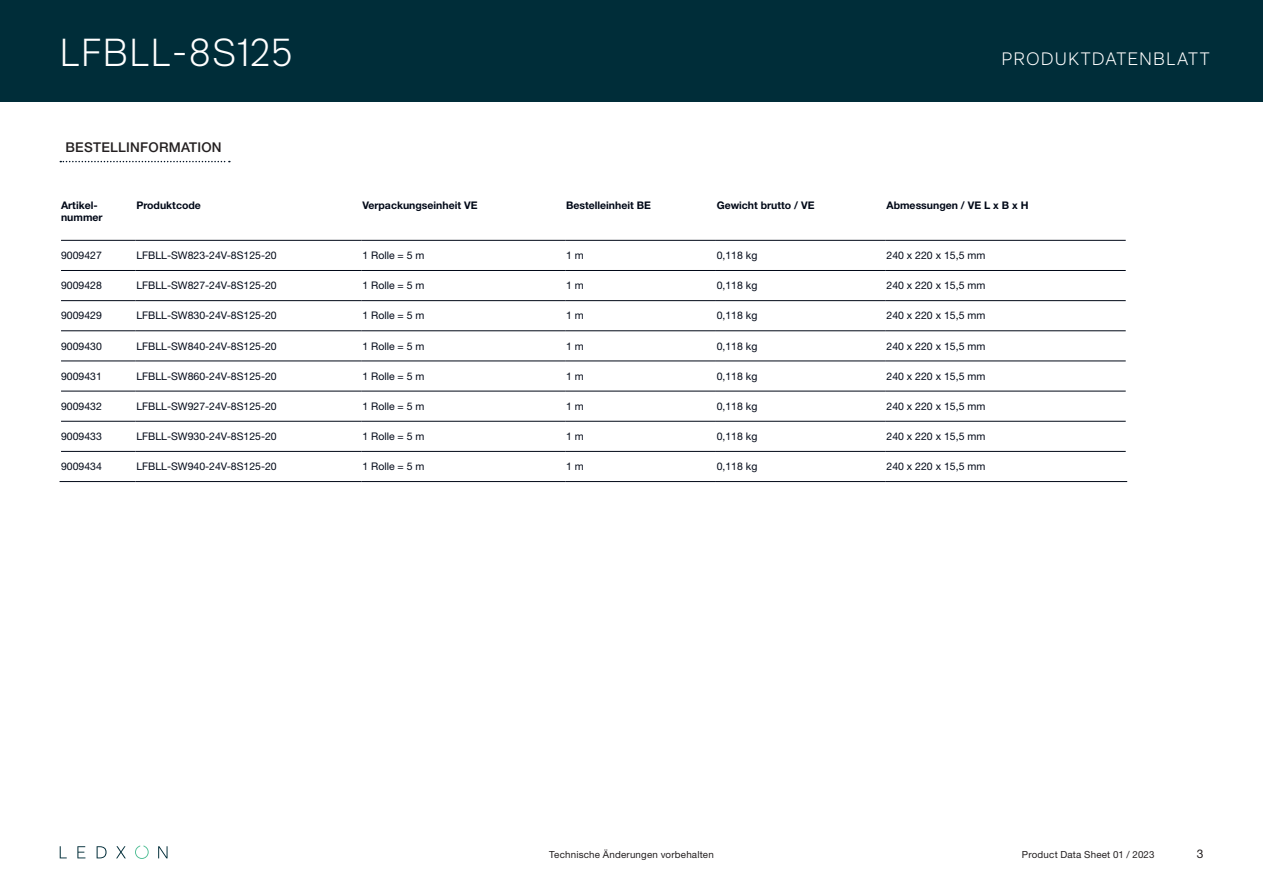
<style>
.page{position:relative;width:1263px;height:893px;background:#fff}
.page>*{position:absolute;margin:0;border:0;box-sizing:border-box;transform-origin:0 0}
.t1{font:300 39px "RM Neue";letter-spacing:.03em;color:#fff}
.t2{font:300 18px "RM Neue";letter-spacing:.06em;color:#fff}
.t3{font:500 13.5px "Helvetica Neue LT Std";letter-spacing:.02em;color:#231f20}
.t4{font:12px "Helvetica Neue LT Std";color:#231f20}
.t5{font:10.5px "Helvetica Neue LT Std";color:#000817}
.t6{font:700 10.5px/12.6px "Helvetica Neue LT Std";color:#000817}
.t7{font:9.75px "Helvetica Neue LT Std";letter-spacing:.02em;color:#231f20}
</style>
<div class="page">
<div style="left:0;top:0;width:1263px;height:102px;background:#002d39"></div>
<svg style="left:60px;top:846px;width:7px;height:12px"></svg>
<svg style="left:77px;top:846px;width:8px;height:12px"></svg>
<svg style="left:97px;top:846px;width:10px;height:12px"></svg>
<svg style="left:116px;top:846px;width:10px;height:12px"></svg>
<svg style="left:158px;top:846px;width:10px;height:12px"></svg>
<svg style="left:135px;top:845px;width:14px;height:14px"></svg>
<svg style="left:60px;top:161px;width:170px;height:1px"></svg>
<hr style="left:61px;top:240px;width:75px;height:1px;background:#000817">
<hr style="left:136px;top:240px;width:226px;height:1px;background:#000817">
<hr style="left:362px;top:240px;width:203px;height:1px;background:#000817">
<hr style="left:565px;top:240px;width:151px;height:1px;background:#000817">
<hr style="left:716px;top:240px;width:170px;height:1px;background:#000817">
<hr style="left:886px;top:240px;width:240px;height:1px;background:#000817">
<hr style="left:61px;top:270px;width:75px;height:1px;background:#000817">
<hr style="left:136px;top:270px;width:226px;height:1px;background:#000817">
<hr style="left:362px;top:270px;width:203px;height:1px;background:#000817">
<hr style="left:565px;top:270px;width:151px;height:1px;background:#000817">
<hr style="left:716px;top:270px;width:170px;height:1px;background:#000817">
<hr style="left:886px;top:270px;width:240px;height:1px;background:#000817">
<hr style="left:61px;top:300px;width:75px;height:1px;background:#000817">
<hr style="left:136px;top:300px;width:226px;height:1px;background:#000817">
<hr style="left:362px;top:300px;width:203px;height:1px;background:#000817">
<hr style="left:565px;top:300px;width:151px;height:1px;background:#000817">
<hr style="left:716px;top:300px;width:170px;height:1px;background:#000817">
<hr style="left:886px;top:300px;width:240px;height:1px;background:#000817">
<hr style="left:61px;top:331px;width:75px;height:1px;background:#000817">
<hr style="left:136px;top:331px;width:226px;height:1px;background:#000817">
<hr style="left:362px;top:331px;width:203px;height:1px;background:#000817">
<hr style="left:565px;top:331px;width:151px;height:1px;background:#000817">
<hr style="left:716px;top:331px;width:170px;height:1px;background:#000817">
<hr style="left:886px;top:331px;width:240px;height:1px;background:#000817">
<hr style="left:61px;top:361px;width:75px;height:1px;background:#000817">
<hr style="left:136px;top:361px;width:226px;height:1px;background:#000817">
<hr style="left:362px;top:361px;width:203px;height:1px;background:#000817">
<hr style="left:565px;top:361px;width:151px;height:1px;background:#000817">
<hr style="left:716px;top:361px;width:170px;height:1px;background:#000817">
<hr style="left:886px;top:361px;width:240px;height:1px;background:#000817">
<hr style="left:61px;top:391px;width:75px;height:1px;background:#000817">
<hr style="left:136px;top:391px;width:226px;height:1px;background:#000817">
<hr style="left:362px;top:391px;width:203px;height:1px;background:#000817">
<hr style="left:565px;top:391px;width:151px;height:1px;background:#000817">
<hr style="left:716px;top:391px;width:170px;height:1px;background:#000817">
<hr style="left:886px;top:391px;width:240px;height:1px;background:#000817">
<hr style="left:61px;top:421px;width:75px;height:1px;background:#000817">
<hr style="left:136px;top:421px;width:226px;height:1px;background:#000817">
<hr style="left:362px;top:421px;width:203px;height:1px;background:#000817">
<hr style="left:565px;top:421px;width:151px;height:1px;background:#000817">
<hr style="left:716px;top:421px;width:170px;height:1px;background:#000817">
<hr style="left:886px;top:421px;width:240px;height:1px;background:#000817">
<hr style="left:61px;top:451px;width:75px;height:1px;background:#000817">
<hr style="left:136px;top:451px;width:226px;height:1px;background:#000817">
<hr style="left:362px;top:451px;width:203px;height:1px;background:#000817">
<hr style="left:565px;top:451px;width:151px;height:1px;background:#000817">
<hr style="left:716px;top:451px;width:170px;height:1px;background:#000817">
<hr style="left:886px;top:451px;width:240px;height:1px;background:#000817">
<hr style="left:60px;top:481px;width:76px;height:1px;background:#000817">
<hr style="left:136px;top:481px;width:226px;height:1px;background:#000817">
<hr style="left:362px;top:481px;width:203px;height:1px;background:#000817">
<hr style="left:565px;top:481px;width:151px;height:1px;background:#000817">
<hr style="left:716px;top:481px;width:170px;height:1px;background:#000817">
<hr style="left:886px;top:481px;width:241px;height:1px;background:#000817">
<h1 class="t1" style="left:60px;top:29px;width:235px">LFBLL-8S125</h1>
<p class="t3" style="left:66px;top:139px;width:158px">BESTELLINFORMATION</p>
<h2 class="t2" style="left:1002px;top:48px;width:209px">PRODUKTDATENBLATT</h2>
<p class="t6" style="left:61px;top:199px;width:43px">Artikel&shy;nummer</p>
<p class="t6" style="left:136px;top:199px;width:66px">Produktcode</p>
<p class="t6" style="left:362px;top:199px;width:117px">Verpackungseinheit VE</p>
<p class="t6" style="left:566px;top:199px;width:86px">Bestelleinheit BE</p>
<p class="t6" style="left:717px;top:199px;width:99px">Gewicht brutto / VE</p>
<p class="t6" style="left:886px;top:199px;width:143px">Abmessungen / VE L x B x H</p>
<p class="t5" style="left:61px;top:249px;width:42px">9009427</p>
<p class="t5" style="left:136px;top:249px;width:142px">LFBLL-SW823-24V-8S125-20</p>
<p class="t5" style="left:362px;top:249px;width:64px">1 Rolle = 5 m</p>
<p class="t5" style="left:566px;top:249px;width:19px">1 m</p>
<p class="t5" style="left:717px;top:249px;width:42px">0,118 kg</p>
<p class="t5" style="left:886px;top:249px;width:100px">240 x 220 x 15,5 mm</p>
<p class="t5" style="left:61px;top:279px;width:42px">9009428</p>
<p class="t5" style="left:136px;top:279px;width:142px">LFBLL-SW827-24V-8S125-20</p>
<p class="t5" style="left:362px;top:279px;width:64px">1 Rolle = 5 m</p>
<p class="t5" style="left:566px;top:279px;width:19px">1 m</p>
<p class="t5" style="left:717px;top:279px;width:42px">0,118 kg</p>
<p class="t5" style="left:886px;top:279px;width:100px">240 x 220 x 15,5 mm</p>
<p class="t5" style="left:61px;top:309px;width:42px">9009429</p>
<p class="t5" style="left:136px;top:309px;width:142px">LFBLL-SW830-24V-8S125-20</p>
<p class="t5" style="left:362px;top:309px;width:64px">1 Rolle = 5 m</p>
<p class="t5" style="left:566px;top:309px;width:19px">1 m</p>
<p class="t5" style="left:717px;top:309px;width:42px">0,118 kg</p>
<p class="t5" style="left:886px;top:309px;width:100px">240 x 220 x 15,5 mm</p>
<p class="t5" style="left:61px;top:340px;width:42px">9009430</p>
<p class="t5" style="left:136px;top:340px;width:142px">LFBLL-SW840-24V-8S125-20</p>
<p class="t5" style="left:362px;top:340px;width:64px">1 Rolle = 5 m</p>
<p class="t5" style="left:566px;top:340px;width:19px">1 m</p>
<p class="t5" style="left:717px;top:340px;width:42px">0,118 kg</p>
<p class="t5" style="left:886px;top:340px;width:100px">240 x 220 x 15,5 mm</p>
<p class="t5" style="left:61px;top:370px;width:42px">9009431</p>
<p class="t5" style="left:136px;top:370px;width:142px">LFBLL-SW860-24V-8S125-20</p>
<p class="t5" style="left:362px;top:370px;width:64px">1 Rolle = 5 m</p>
<p class="t5" style="left:566px;top:370px;width:19px">1 m</p>
<p class="t5" style="left:717px;top:370px;width:42px">0,118 kg</p>
<p class="t5" style="left:886px;top:370px;width:100px">240 x 220 x 15,5 mm</p>
<p class="t5" style="left:61px;top:400px;width:42px">9009432</p>
<p class="t5" style="left:136px;top:400px;width:142px">LFBLL-SW927-24V-8S125-20</p>
<p class="t5" style="left:362px;top:400px;width:64px">1 Rolle = 5 m</p>
<p class="t5" style="left:566px;top:400px;width:19px">1 m</p>
<p class="t5" style="left:717px;top:400px;width:42px">0,118 kg</p>
<p class="t5" style="left:886px;top:400px;width:100px">240 x 220 x 15,5 mm</p>
<p class="t5" style="left:61px;top:430px;width:42px">9009433</p>
<p class="t5" style="left:136px;top:430px;width:142px">LFBLL-SW930-24V-8S125-20</p>
<p class="t5" style="left:362px;top:430px;width:64px">1 Rolle = 5 m</p>
<p class="t5" style="left:566px;top:430px;width:19px">1 m</p>
<p class="t5" style="left:717px;top:430px;width:42px">0,118 kg</p>
<p class="t5" style="left:886px;top:430px;width:100px">240 x 220 x 15,5 mm</p>
<p class="t5" style="left:61px;top:460px;width:42px">9009434</p>
<p class="t5" style="left:136px;top:460px;width:142px">LFBLL-SW940-24V-8S125-20</p>
<p class="t5" style="left:362px;top:460px;width:64px">1 Rolle = 5 m</p>
<p class="t5" style="left:566px;top:460px;width:19px">1 m</p>
<p class="t5" style="left:717px;top:460px;width:42px">0,118 kg</p>
<p class="t5" style="left:886px;top:460px;width:100px">240 x 220 x 15,5 mm</p>
<p class="t7" style="left:549px;top:848px;width:166px">Technische Änderungen vorbehalten</p>
<p class="t7" style="left:1022px;top:848px;width:134px">Product Data Sheet 01 / 2023</p>
<p class="t4" style="left:1197px;top:846px;width:8px">3</p>
</div>
